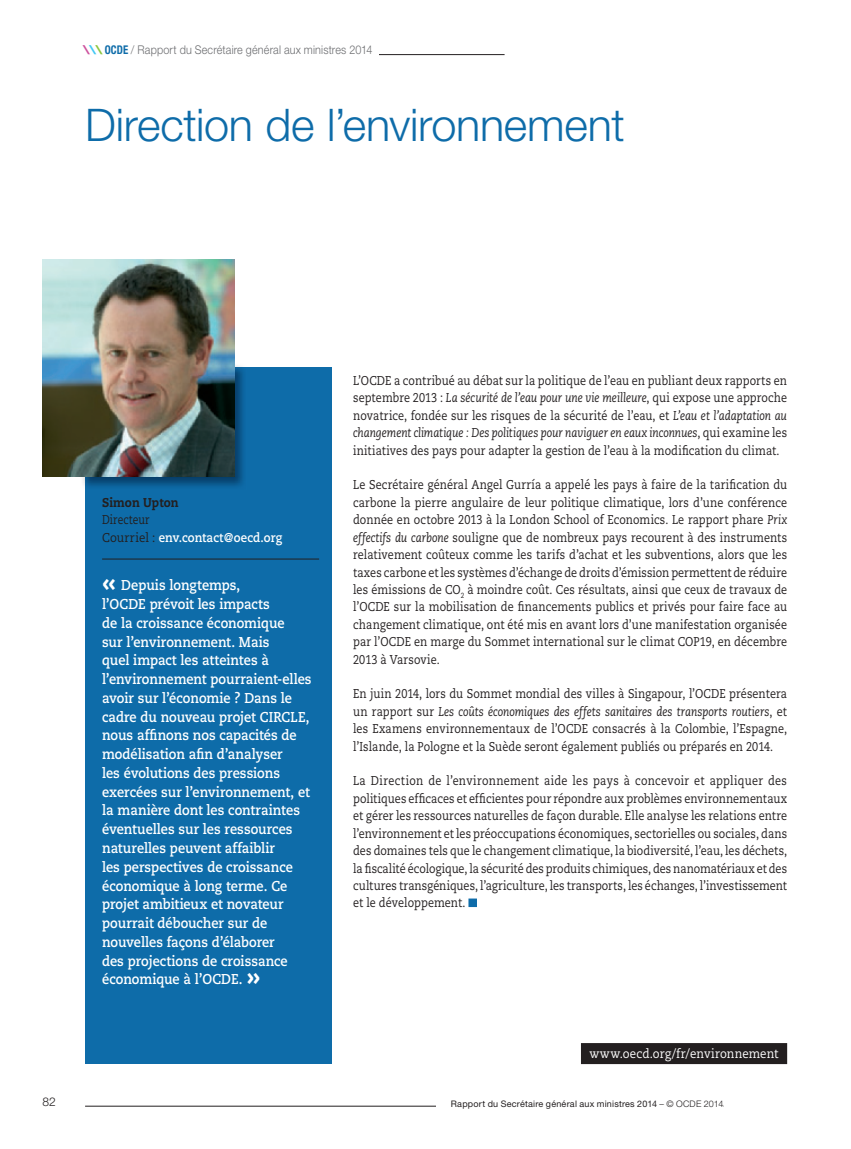
<style>
.page{position:relative;width:851px;height:1149px;background:#fff}
.page>*{position:absolute;margin:0;border:0;box-sizing:border-box;transform-origin:0 0}
.t1{font:300 45px "Helvetica Neue LT Std";letter-spacing:-.005em;color:#0e6ca9}
.t2{font:700 14.25px/18.8px "Caecilia";color:#fff;scale:.9 1}
.t3{font:12.75px/17.4px "Caecilia";letter-spacing:.005em;color:#231f20;text-align:justify;scale:.85 1}
.t4{font:700 12.75px/17.4px "Caecilia";letter-spacing:.01em;color:#fff;scale:.9 1}
.t5{font:12.75px "Caecilia";letter-spacing:.005em;color:#fff;scale:.9 1}
.t6{font:800 12.75px "Caecilia";letter-spacing:.005em;color:#231f20;scale:.9 1}
.t7{font:300 12px "Helvetica Neue LT Std";letter-spacing:.015em;color:#6c6d70;scale:.9 1}
.t8{font:300 12px "Helvetica Neue LT Std";color:#231f20}
.t9{font:9px "Helvetica Neue LT Std";letter-spacing:.025em;color:#231f20}
.s1{font-weight:900;font-style:italic;font-stretch:expanded;color:#cd529e}
.s2{font-weight:900;font-style:italic;font-stretch:expanded;color:#40c7f4}
.s3{font-weight:900;font-style:italic;font-stretch:expanded;color:#8bc63e}
.s4{font-weight:700;font-stretch:condensed;color:#0e6ca9}
.s5{font-weight:400;color:#231f20}
.s6{font-size:30px}
.s7{font-style:italic}
.s8{font-weight:300}
</style>
<div class="page">
<hr style="left:85px;top:1105px;width:638px;height:1px;background:#231f20">
<div style="left:436px;top:1094px;width:287px;height:12px;background:#fff"></div>
<hr style="left:85px;top:54px;width:419px;height:1px;background:#231f20">
<div style="left:85px;top:46px;width:293px;height:21px;background:#fff"></div>
<svg style="left:468px;top:898px;width:9px;height:8px"></svg>
<div style="left:85px;top:367px;width:247px;height:696px;background:#0e6ca9"></div>
<hr style="left:102px;top:558px;width:217px;height:1px;background:#231f20">
<img style="left:85px;top:367px;width:158px;height:120px">
<img style="left:43px;top:259px;width:191px;height:217px">
<div style="left:581px;top:1042px;width:206px;height:21px;background:#231f20"></div>
<p class="t7" style="left:85px;top:43px;width:321px"><span class="s1">\</span><span class="s2">\</span><span class="s3">\</span><span class="s4">OCDE</span> / Rapport du Secrétaire général aux ministres 2014</p>
<h1 class="t1" style="left:85px;top:97px;width:541px">Direction de l’environnement</h1>
<p class="t6" style="left:102px;top:494px;width:87px">Simon Upton</p>
<p class="t4" style="left:102px;top:511px;width:202px"><span class="s5">Directeur<br>Courriel :</span> env.contact@oecd.org</p>
<p class="t2" style="left:102px;top:576px;width:234px"><span class="s6">«</span> Depuis longtemps,<br>l’OCDE prévoit les impacts<br>de la croissance économique<br>sur l’environnement. Mais<br>quel impact les atteintes à l’environnement pourraient-elles avoir sur l’économie ? Dans le cadre du nouveau projet CIRCLE, nous affinons nos capacités de modélisation afin d’analyser<br>les évolutions des pressions exercées sur l’environnement, et la manière dont les contraintes éventuelles sur les ressources naturelles peuvent affaiblir<br>les perspectives de croissance économique à long terme. Ce projet ambitieux et novateur pourrait déboucher sur de nouvelles façons d’élaborer<br>des projections de croissance économique à l’OCDE. <span class="s6">»</span></p>
<p class="t3" style="left:353px;top:372px;width:512px">L’OCDE a contribué au débat sur la politique de l’eau en publiant deux rapports en septembre 2013 : <span class="s7">La sécurité de l’eau pour une vie meilleure</span>, qui expose une approche novatrice, fondée sur les risques de la sécurité de l’eau, et <span class="s7">L’eau et l’adaptation au changement climatique : Des politiques pour naviguer en eaux inconnues</span>, qui examine les initiatives des pays pour adapter la gestion de l’eau à la modification du climat.</p>
<p class="t3" style="left:353px;top:476px;width:512px">Le Secrétaire général Angel Gurría a appelé les pays à faire de la tarification du carbone la pierre angulaire de leur politique climatique, lors d’une conférence donnée en octobre 2013 à la London School of Economics. Le rapport phare <span class="s7">Prix effectifs du carbone</span> souligne que de nombreux pays recourent à des instruments relativement coûteux comme les tarifs d’achat et les subventions, alors que les taxes carbone et les systèmes d’échange de droits d’émission permettent de réduire les émissions de CO<sub>2</sub> à moindre coût. Ces résultats, ainsi que ceux de travaux de l’OCDE sur la mobilisation de financements publics et privés pour faire face au changement climatique, ont été mis en avant lors d’une manifestation organisée par l’OCDE en marge du Sommet international sur le climat COP19, en décembre 2013 à Varsovie.</p>
<p class="t3" style="left:353px;top:685px;width:512px">En juin 2014, lors du Sommet mondial des villes à Singapour, l’OCDE présentera un rapport sur <span class="s7">Les coûts économiques des effets sanitaires des transports routiers</span>, et les Examens environnementaux de l’OCDE consacrés à la Colombie, l’Espagne, l’Islande, la Pologne et la Suède seront également publiés ou préparés en 2014.</p>
<p class="t3" style="left:353px;top:772px;width:512px">La Direction de l’environnement aide les pays à concevoir et appliquer des politiques efficaces et efficientes pour répondre aux problèmes environnementaux et gérer les ressources naturelles de façon durable. Elle analyse les relations entre l’environnement et les préoccupations économiques, sectorielles ou sociales, dans des domaines tels que le changement climatique, la biodiversité, l’eau, les déchets, la fiscalité écologique, la sécurité des produits chimiques, des nanomatériaux et des cultures transgéniques, l’agriculture, les transports, les échanges, l’investissement et le développement.</p>
<p class="t5" style="left:589px;top:1045px;width:212px">www.oecd.org/fr/environnement</p>
<p class="t8" style="left:43px;top:1094px;width:15px">82</p>
<p class="t9" style="left:451px;top:1098px;width:274px">Rapport du Secrétaire général aux ministres 2014 <span class="s8">– © OCDE 2014</span></p>
</div>
